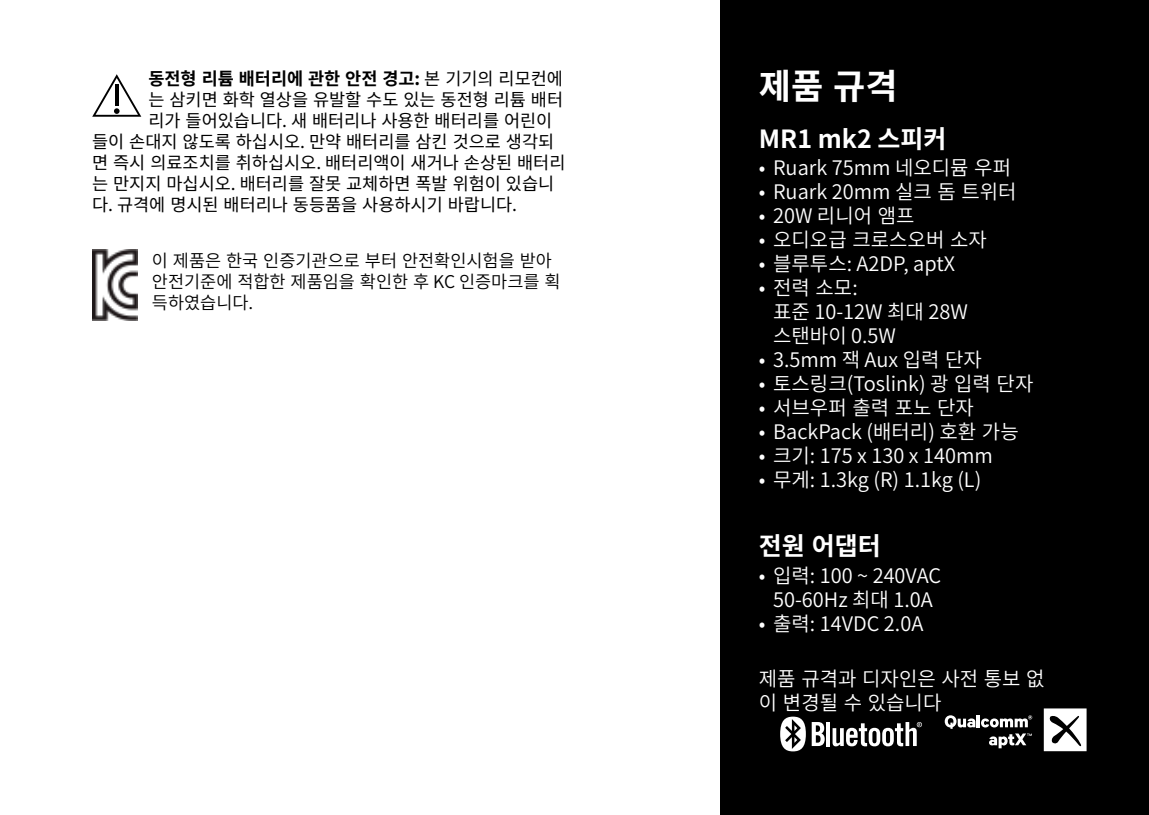
<style>
.page{position:relative;width:1149px;height:815px;background:#fff}
.page>*{position:absolute;margin:0;border:0;box-sizing:border-box;transform-origin:0 0}
.t1{font:700 35px "Noto Sans CJ Kkr";color:#fff}
.t2{font:700 25px "Noto Sans CJ Kkr";color:#fff}
.t3{font:600 20px/24px "Noto Sans CJ Kkr";color:#fff}
.t4{font:17.5px "Noto Sans CJ Kkr";color:#000}
.t5{font:600 17.5px/21px "Noto Sans CJ Kkr";color:#000}
.t6{font:700 17.5px "Noto Sans CJ Kkr";color:#000}
.s1{font-weight:400}
</style>
<div class="page">
<svg style="left:92px;top:74px;width:49px;height:43px"></svg>
<img style="left:92px;top:250px;width:46px;height:70px">
<div style="left:720px;top:0;width:428px;height:815px;background:#000"></div>
<svg style="left:1043px;top:708px;width:43px;height:43px;background:#ccc"></svg>
<svg style="left:944px;top:715px;width:87px;height:33px"></svg>
<svg style="left:811px;top:722px;width:13px;height:24px"></svg>
<hr style="left:826px;top:722px;width:3px;height:24px;background:#fff">
<svg style="left:832px;top:722px;width:89px;height:24px"></svg>
<svg style="left:780px;top:717px;width:25px;height:34px"></svg>
<p class="t6" style="left:148px;top:69px;width:416px">동전형 리튬 배터리에 관한 안전 경고: <span class="s1">본 기기의 리모컨에</span></p>
<p class="t4" style="left:148px;top:90px;width:416px">는 삼키면 화학 열상을 유발할 수도 있는 동전형 리튬 배터</p>
<p class="t4" style="left:148px;top:111px;width:405px">리가 들어있습니다. 새 배터리나 사용한 배터리를 어린이</p>
<p class="t4" style="left:92px;top:132px;width:463px">들이 손대지 않도록 하십시오. 만약 배터리를 삼킨 것으로 생각되</p>
<p class="t4" style="left:92px;top:153px;width:474px">면 즉시 의료조치를 취하십시오. 배터리액이 새거나 손상된 배터리</p>
<p class="t4" style="left:92px;top:174px;width:463px">는 만지지 마십시오. 배터리를 잘못 교체하면 폭발 위험이 있습니</p>
<p class="t4" style="left:92px;top:195px;width:426px">다. 규격에 명시된 배터리나 동등품을 사용하시기 바랍니다.</p>
<p class="t5" style="left:152px;top:251px;width:410px">이 제품은 한국 인증기관으로 부터 안전확인시험을 받아 안전기준에 적합한 제품임을 확인한 후 KC 인증마크를 획 득하였습니다.</p>
<h1 class="t1" style="left:758px;top:66px;width:140px">제품 규격</h1>
<p class="t2" style="left:758px;top:124px;width:189px">MR1 mk2 스피커</p>
<p class="t3" style="left:758px;top:156px;width:254px">• Ruark 75mm 네오디뮴 우퍼</p>
<p class="t3" style="left:758px;top:180px;width:259px">• Ruark 20mm 실크 돔 트위터</p>
<p class="t3" style="left:758px;top:204px;width:157px">• 20W 리니어 앰프</p>
<p class="t3" style="left:758px;top:228px;width:229px">• 오디오급 크로스오버 소자</p>
<p class="t3" style="left:758px;top:252px;width:197px">• 블루투스: A2DP, aptX</p>
<p class="t3" style="left:772px;top:276px;width:196px;text-indent:-14px">• 전력 소모:<br>표준 10-12W 최대 28W 스탠바이 0.5W</p>
<p class="t3" style="left:758px;top:348px;width:224px">• 3.5mm 잭 Aux 입력 단자</p>
<p class="t3" style="left:758px;top:372px;width:276px">• 토스링크(Toslink) 광 입력 단자</p>
<p class="t3" style="left:758px;top:396px;width:216px">• 서브우퍼 출력 포노 단자</p>
<p class="t3" style="left:758px;top:420px;width:261px">• BackPack (배터리) 호환 가능</p>
<p class="t3" style="left:758px;top:444px;width:235px">• 크기: 175 x 130 x 140mm</p>
<p class="t3" style="left:758px;top:468px;width:224px">• 무게: 1.3kg (R) 1.1kg (L)</p>
<p class="t2" style="left:758px;top:532px;width:123px">전원 어댑터</p>
<p class="t3" style="left:758px;top:564px;width:184px;text-align:center">• 입력: 100 ~ 240VAC<br>50-60Hz 최대 1.0A</p>
<p class="t3" style="left:758px;top:612px;width:166px">• 출력: 14VDC 2.0A</p>
<p class="t3" style="left:758px;top:667px;width:287px">제품 규격과 디자인은 사전 통보 없 이 변경될 수 있습니다</p>
</div>
